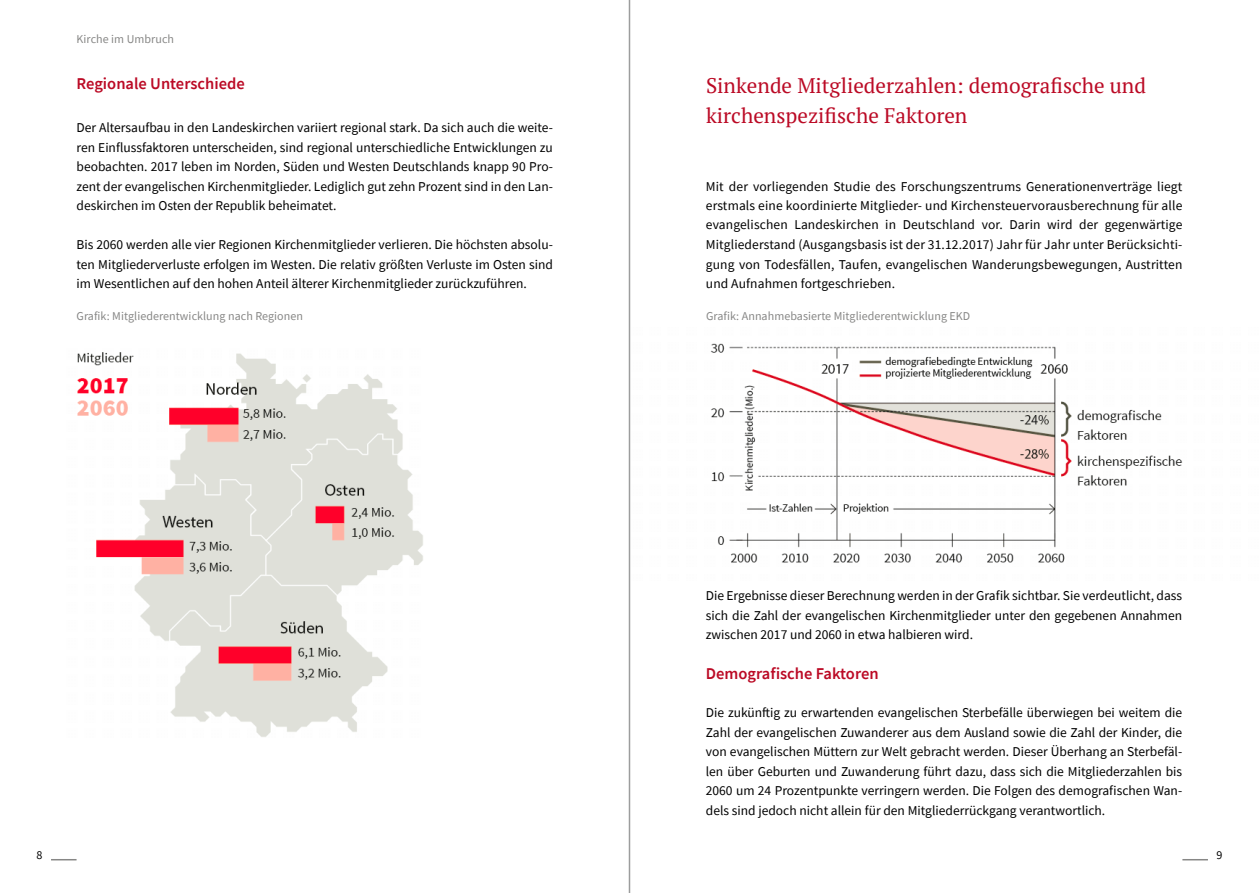
<style>
.page{position:relative;width:1259px;height:893px;background:#fff}
.page>*{position:absolute;margin:0;border:0;box-sizing:border-box;transform-origin:0 0}
.t1{font:21px/30px "PT Serif";color:#bb0a25}
.t2{font:600 16.5px "Source Sans Pro";color:#bb0a25}
.Fließtext{font:13.5px/19.5px "Source Sans Pro";color:#000;text-align:justify}
.t3{font:12px "Source Sans Pro";letter-spacing:.005em;color:#878786}
.t4{font:12px "Source Sans Pro";color:#000}
</style>
<div class="page">
<svg style="left:1182px;top:859px;width:26px;height:1px"></svg>
<svg style="left:51px;top:859px;width:26px;height:1px"></svg>
<img style="left:630px;top:327px;width:553px;height:253px">
<img style="left:77px;top:352px;width:346px;height:385px">
<hr style="left:629px;top:0;width:1px;height:893px;background:#9c9d9d">
<p class="t3" style="left:77px;top:31px;width:99px">Kirche im Umbruch</p>
<h2 class="t2" style="left:77px;top:73px;width:170px">Regionale Unterschiede</h2>
<p class="Fließtext" style="left:77px;top:118px;width:478px">Der Altersaufbau in den Landeskirchen variiert regional stark. Da sich auch die weite&shy;ren Einflussfaktoren unterscheiden, sind regional unterschiedliche Entwicklungen zu beobachten. 2017 leben im Norden, Süden und Westen Deutschlands knapp 90 Pro&shy;zent der evangelischen Kirchenmitglieder. Lediglich gut zehn Prozent sind in den Lan&shy;deskirchen im Osten der Republik beheimatet.</p>
<p class="Fließtext" style="left:77px;top:235px;width:478px">Bis 2060 werden alle vier Regionen Kirchenmitglieder verlieren. Die höchsten absolu&shy;ten Mitgliederverluste erfolgen im Westen. Die relativ größten Verluste im Osten sind im Wesentlichen auf den hohen Anteil älterer Kirchenmitglieder zurückzuführen.</p>
<h1 class="t1" style="left:706px;top:70px;width:441px">Sinkende Mitgliederzahlen: demografische und kirchenspezifische Faktoren</h1>
<p class="Fließtext" style="left:706px;top:176px;width:478px">Mit der vorliegenden Studie des Forschungszentrums Generationenverträge liegt erstmals eine koordinierte Mitglieder- und Kirchensteuervorausberechnung für alle evangelischen Landeskirchen in Deutschland vor. Darin wird der gegenwärtige Mitgliederstand (Ausgangsbasis ist der 31.12.2017) Jahr für Jahr unter Berücksichti&shy;gung von Todesfällen, Taufen, evangelischen Wanderungsbewegungen, Austritten und Aufnahmen fortgeschrieben.</p>
<p class="t3" style="left:77px;top:309px;width:228px">Grafik: Mitgliederentwicklung nach Regionen</p>
<p class="t3" style="left:706px;top:309px;width:266px">Grafik: Annahmebasierte Mitgliederentwicklung EKD</p>
<p class="Fließtext" style="left:706px;top:586px;width:478px">Die Ergebnisse dieser Berechnung werden in der Grafik sichtbar. Sie verdeutlicht, dass sich die Zahl der evangelischen Kirchenmitglieder unter den gegebenen Annahmen zwischen 2017 und 2060 in etwa halbieren wird.</p>
<h2 class="t2" style="left:706px;top:662px;width:174px">Demografische Faktoren</h2>
<p class="Fließtext" style="left:706px;top:703px;width:478px">Die zukünftig zu erwartenden evangelischen Sterbefälle überwiegen bei weitem die Zahl der evangelischen Zuwanderer aus dem Ausland sowie die Zahl der Kinder, die von evangelischen Müttern zur Welt gebracht werden. Dieser Überhang an Sterbefäl&shy;len über Geburten und Zuwanderung führt dazu, dass sich die Mitgliederzahlen bis 2060 um 24 Prozentpunkte verringern werden. Die Folgen des demografischen Wan&shy;dels sind jedoch nicht allein für den Mitgliederrückgang verantwortlich.</p>
<p class="t4" style="left:37px;top:848px;width:7px">8</p>
<p class="t4" style="left:1216px;top:848px;width:7px">9</p>
</div>
